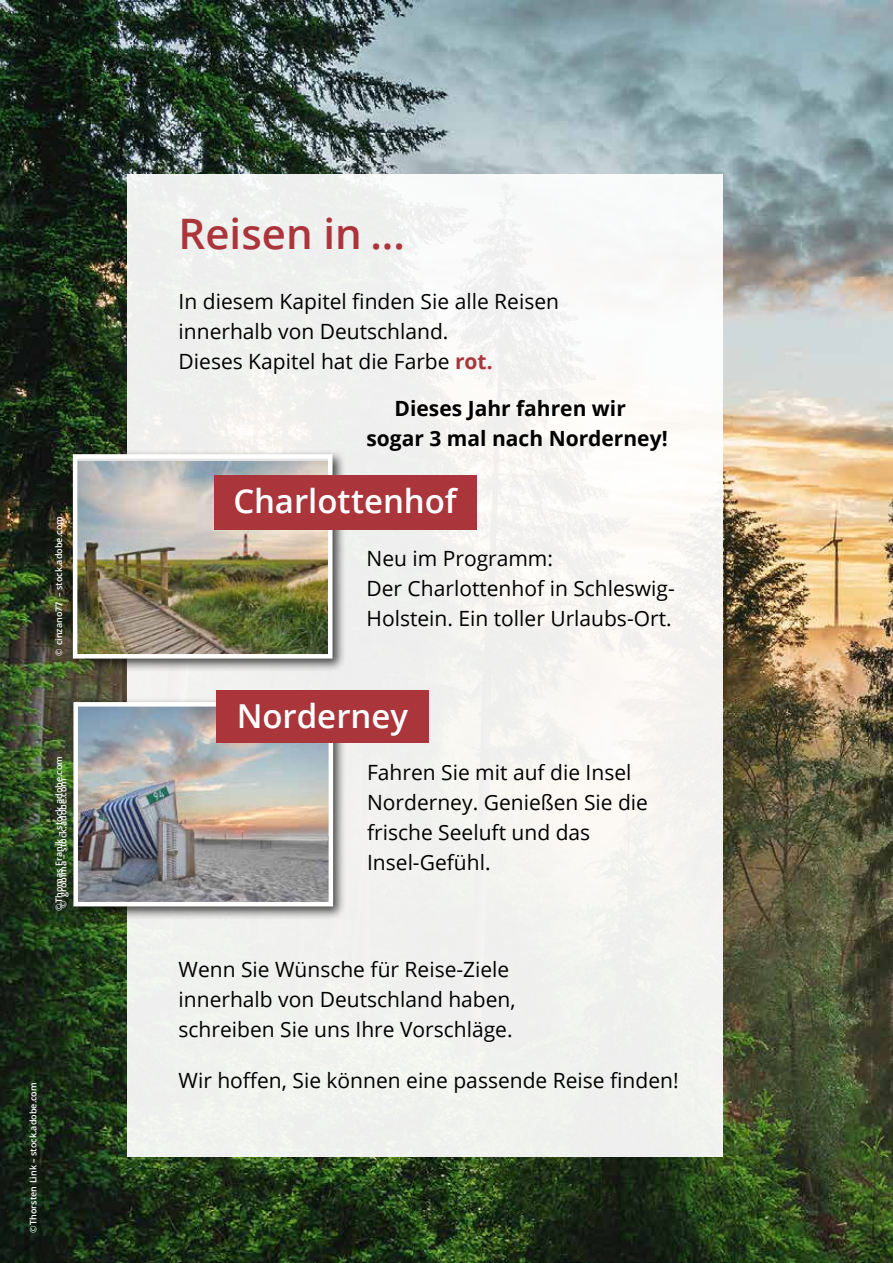
<style>
.page{position:relative;width:893px;height:1263px;background:#fff}
.page>*{position:absolute;margin:0;border:0;box-sizing:border-box;transform-origin:0 0}
.t1{font:600 42px "Open Sans";color:#aa353b}
.t2{font:600 33px "Open Sans";color:#fff}
.t3{font:21px/30px "Open Sans";color:#000}
.t4{font:700 21px/30px "Open Sans";color:#000}
.t5{font:600 9px "Open Sans";color:#fff}
.s1{font-weight:400}
.s2{font-weight:700;color:#aa353b}
</style>
<div class="page">
<img style="left:0;top:0;width:893px;height:1263px">
<div style="left:128px;top:174px;width:595px;height:983px;background:#f1f2ef"></div>
<div style="left:68px;top:449px;width:278px;height:223px;background:#000;opacity:.7"></div>
<img style="left:78px;top:462px;width:249px;height:191px">
<div style="left:73px;top:454px;width:259px;height:204px;border:4px solid #fff"></div>
<div style="left:214px;top:475px;width:262px;height:55px;background:#aa353b"></div>
<div style="left:69px;top:697px;width:277px;height:223px;background:#000;opacity:.7"></div>
<img style="left:78px;top:707px;width:250px;height:194px">
<div style="left:73px;top:702px;width:260px;height:204px;border:4px solid #fff"></div>
<div style="left:216px;top:690px;width:213px;height:53px;background:#aa353b"></div>
<p class="t5" style="left:53px;top:656px;width:141px;rotate:-90deg"><span class="s1">©</span> cinzano77 – stock.adobe.com</p>
<p class="t5" style="left:53px;top:911px;width:157px;rotate:-90deg"><span class="s1">©</span>Thomas Franik – stock.adobe.com</p>
<p class="t5" style="left:57px;top:908px;width:131px;rotate:-90deg"><span class="s1">©</span> grobima – stock.adobe.com</p>
<p class="t5" style="left:27px;top:1233px;width:152px;rotate:-90deg"><span class="s1">©</span>Thorsten Link – stock.adobe.com</p>
<h1 class="t1" style="left:179px;top:205px;width:228px">Reisen in ...</h1>
<p class="t3" style="left:179px;top:286px;width:382px">In diesem Kapitel finden Sie alle Reisen innerhalb von Deutschland.<br>Dieses Kapitel hat die Farbe <span class="s2">rot.</span></p>
<p class="t4" style="left:366px;top:393px;width:303px;text-indent:28px">Dieses Jahr fahren wir sogar 3 mal nach Norderney!</p>
<h2 class="t2" style="left:233px;top:479px;width:225px">Charlottenhof</h2>
<p class="t3" style="left:366px;top:543px;width:310px">Neu im Programm:<br>Der Charlottenhof in Schleswig-<br>Holstein. Ein toller Urlaubs-Ort.</p>
<h2 class="t2" style="left:237px;top:693px;width:173px">Norderney</h2>
<p class="t3" style="left:367px;top:757px;width:282px">Fahren Sie mit auf die Insel<br>Norderney. Genießen Sie die frische Seeluft und das<br>Insel-Gefühl.</p>
<p class="t3" style="left:179px;top:954px;width:339px">Wenn Sie Wünsche für Reise-Ziele innerhalb von Deutschland haben, schreiben Sie uns Ihre Vorschläge.</p>
<p class="t3" style="left:179px;top:1065px;width:502px">Wir hoffen, Sie können eine passende Reise finden!</p>
</div>
